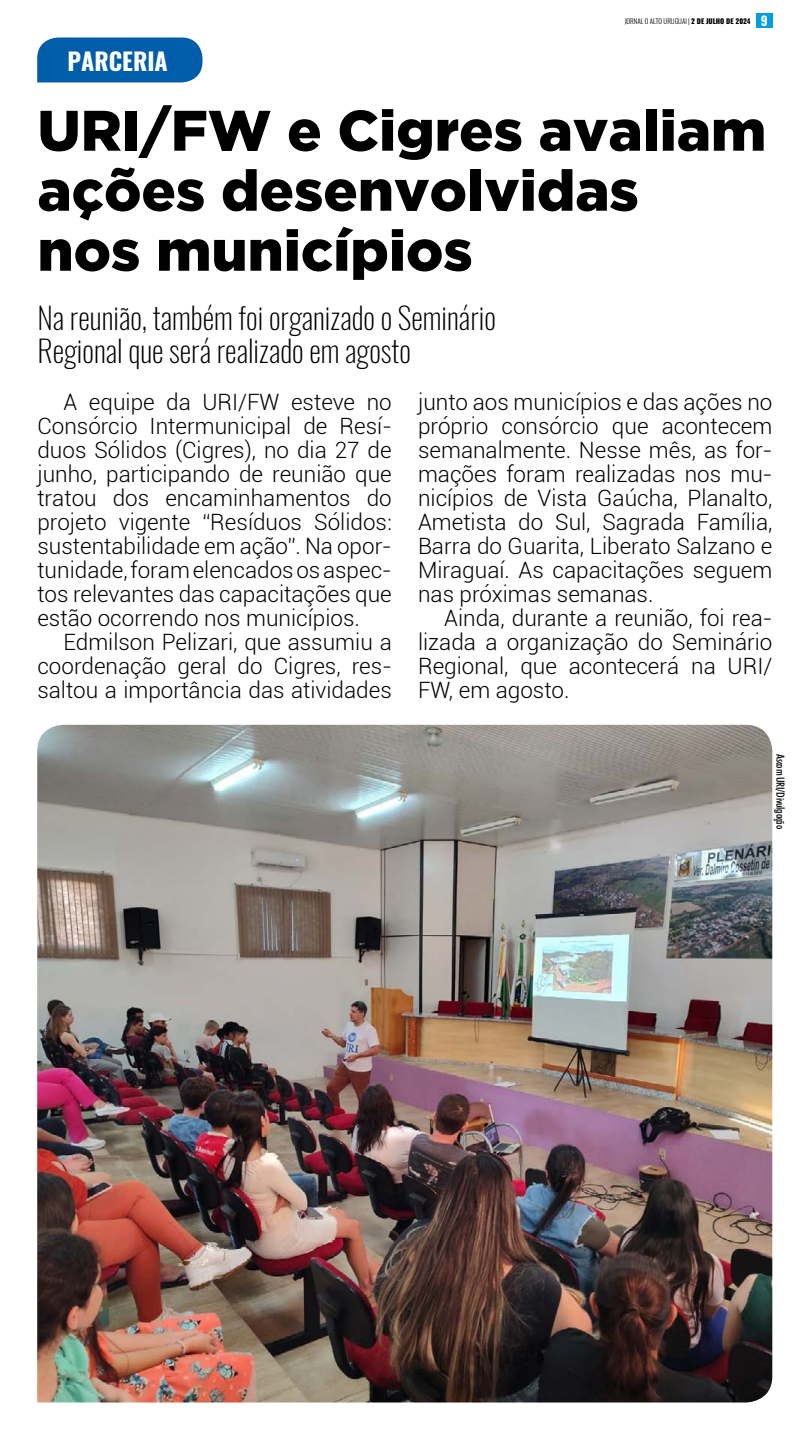
<style>
.page{position:relative;width:810px;height:1440px;background:#fff}
.page>*{position:absolute;margin:0;border:0;box-sizing:border-box;transform-origin:0 0}
.t1{font:900 57px/60px "Gotham";color:#000}
.t2{font:200 30px/33px "Oswald";color:#000}
.t3{font:700 24px "Oswald";color:#fff}
.t4{font:300 22.5px/24px "Roboto";color:#000;text-align:justify}
.t5{font:500 condensed 11.25px "Futura BT";letter-spacing:-.02em;color:#000}
.t6{font:300 6.98px "Oswald";color:#000}
.s1{font-weight:800}
.s2{font-weight:700;font-size:12.9px;color:#fff}
</style>
<div class="page">
<div style="left:756px;top:13px;width:16px;height:14px;background:#009fe3"></div>
<div style="left:37px;top:38px;width:165px;height:44px;background:#005da9"></div>
<img style="left:37px;top:725px;width:735px;height:677px">
<p class="t3" style="left:68px;top:45px;width:102px">PARCERIA</p>
<p class="t6" style="left:625px;top:16px;width:144px">JORNAL O ALTO URUGUAI | <span class="s1">2 DE JULHO DE 2024</span> <span class="s2">9</span></p>
<h1 class="t1" style="left:38px;top:99px;width:730px">URI/FW e Cigres avaliam ações desenvolvidas<br>nos municípios</h1>
<h2 class="t2" style="left:38px;top:301px;width:460px">Na reunião, também foi organizado o Seminário<br>Regional que será realizado em agosto</h2>
<p class="t4" style="left:37px;top:389px;width:356px;text-indent:26px">A equipe da URI/FW esteve no Consórcio Intermunicipal de Resí&shy;duos Sólidos (Cigres), no dia 27 de junho, participando de reunião que tratou dos encaminhamentos do projeto vigente “Resíduos Sólidos: sustentabilidade em ação”. Na opor&shy;tunidade, foram elencados os aspec&shy;tos relevantes das capacitações que estão ocorrendo nos municípios.</p>
<p class="t4" style="left:37px;top:629px;width:356px;text-indent:26px">Edmilson Pelizari, que assumiu a coordenação geral do Cigres, res&shy;saltou a importância das atividades</p>
<p class="t4" style="left:418px;top:389px;width:356px">junto aos municípios e das ações no próprio consórcio que acontecem semanalmente. Nesse mês, as for&shy;mações foram realizadas nos mu&shy;nicípios de Vista Gaúcha, Planalto, Ametista do Sul, Sagrada Família, Barra do Guarita, Liberato Salzano e Miraguaí. As capacitações seguem nas próximas semanas.</p>
<p class="t4" style="left:418px;top:605px;width:356px;text-indent:26px">Ainda, durante a reunião, foi rea&shy;lizada a organização do Seminário Regional, que acontecerá na URI/ FW, em agosto.</p>
<p class="t5" style="left:787px;top:754px;width:76px;rotate:90deg">Ascom URI/Divulgação</p>
</div>
